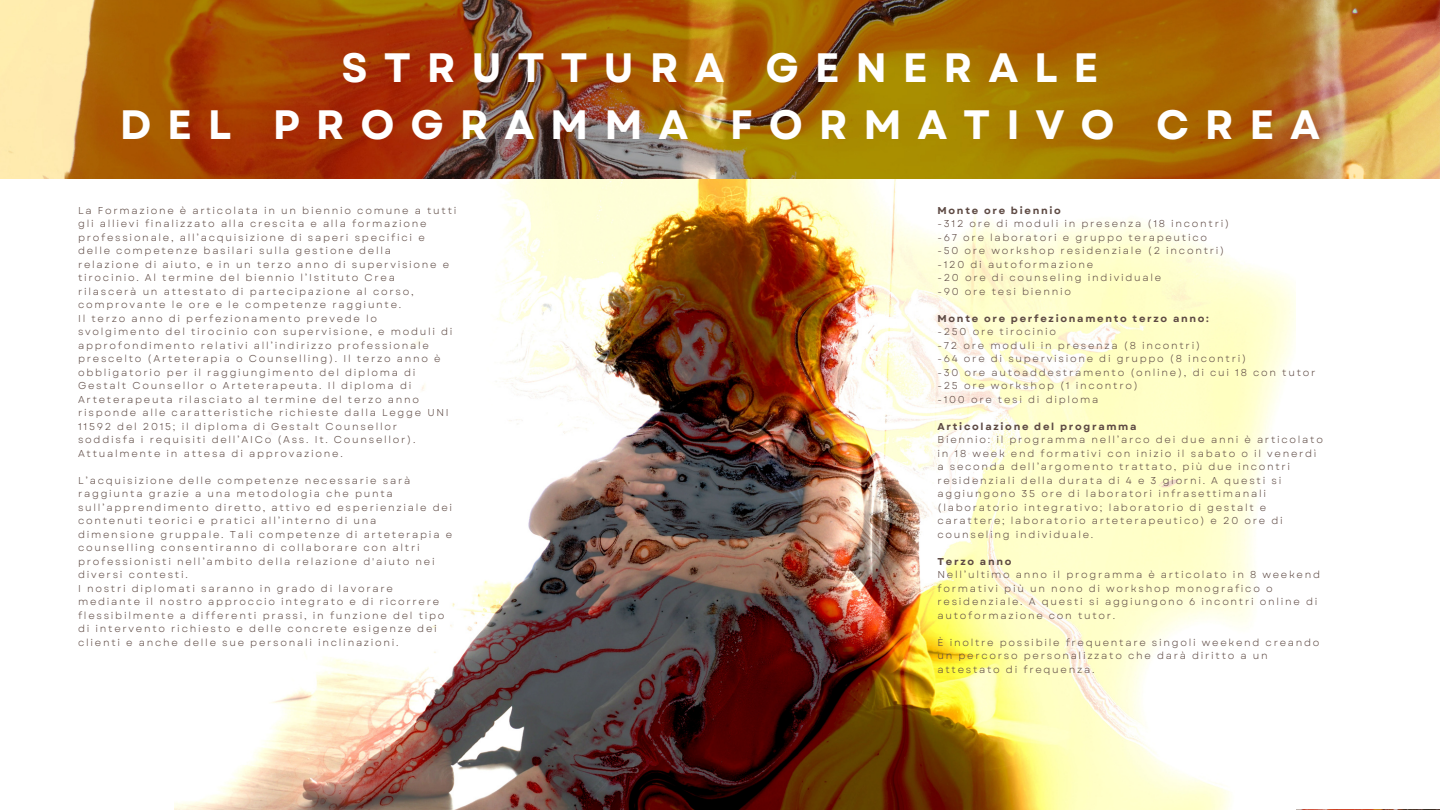
<style>
.page{position:relative;width:1440px;height:810px;background:#fff}
.page>*{position:absolute;margin:0;border:0;box-sizing:border-box;transform-origin:0 0}
.t1{font:700 41px/57px "Garet";letter-spacing:.385em;color:#fff;text-align:center}
.t2{font:10px/13.5px "Garet";letter-spacing:.17em;color:#5d4943}
.t3{font:700 10px "Garet";letter-spacing:.17em;color:#5d4943}
</style>
<div class="page">
<img style="left:0;top:0;width:1440px;height:810px">
<div style="left:0;top:180px;width:501px;height:630px;background:#fff"></div>
<div style="left:908px;top:180px;width:532px;height:629px;background:#fff"></div>
<img style="left:175px;top:180px;width:1120px;height:630px">
<p class="t1" style="left:120px;top:39px;width:1202px">STRUTTURA GENERALE<br>DEL PROGRAMMA FORMATIVO CREA</p>
<h1 class="t2" style="left:78px;top:203px;width:380px">La Formazione è articolata in un biennio comune a tutti gli allievi finalizzato alla crescita e alla formazione professionale, all’acquisizione di saperi specifici e delle competenze basilari sulla gestione della<br>relazione di aiuto, e in un terzo anno di supervisione e tirocinio. Al termine del biennio l’Istituto Crea<br>rilascerà un attestato di partecipazione al corso, comprovante le ore e le competenze raggiunte.</h1>
<p class="t2" style="left:78px;top:311px;width:376px">Il terzo anno di perfezionamento prevede lo svolgimento del tirocinio con supervisione, e moduli di approfondimento relativi all’indirizzo professionale prescelto (Arteterapia o Counselling). Il terzo anno è obbligatorio per il raggiungimento del diploma di Gestalt Counsellor o Arteterapeuta. Il diploma di Arteterapeuta rilasciato al termine del terzo anno risponde alle caratteristiche richieste dalla Legge UNI 11592 del 2015; il diploma di Gestalt Counsellor soddisfa i requisiti dell’AICo (Ass. It. Counsellor).<br>Attualmente in attesa di approvazione.</p>
<p class="t2" style="left:78px;top:473px;width:376px">L’acquisizione delle competenze necessarie sarà raggiunta grazie a una metodologia che punta sull’apprendimento diretto, attivo ed esperienziale dei contenuti teorici e pratici all’interno di una dimensione gruppale. Tali competenze di arteterapia e counselling consentiranno di collaborare con altri professionisti nell’ambito della relazione d'aiuto nei diversi contesti.</p>
<p class="t2" style="left:78px;top:581px;width:368px">I nostri diplomati saranno in grado di lavorare mediante il nostro approccio integrato e di ricorrere flessibilmente a differenti prassi, in funzione del tipo di intervento richiesto e delle concrete esigenze dei clienti e anche delle sue personali inclinazioni.</p>
<p class="t3" style="left:938px;top:203px;width:125px">Monte ore biennio</p>
<p class="t2" style="left:938px;top:217px;width:293px">-312 ore di moduli in presenza (18 incontri)</p>
<p class="t2" style="left:938px;top:230px;width:271px">-67 ore laboratori e gruppo terapeutico</p>
<p class="t2" style="left:938px;top:244px;width:288px">-50 ore workshop residenziale (2 incontri)</p>
<p class="t2" style="left:938px;top:257px;width:157px">-120 di autoformazione</p>
<p class="t2" style="left:938px;top:271px;width:225px">-20 ore di counseling individuale</p>
<p class="t2" style="left:938px;top:284px;width:135px">-90 ore tesi biennio</p>
<p class="t3" style="left:938px;top:311px;width:273px">Monte ore perfezionamento terzo anno:</p>
<p class="t2" style="left:938px;top:325px;width:120px">-250 ore tirocinio</p>
<p class="t2" style="left:938px;top:338px;width:264px">-72 ore moduli in presenza (8 incontri)</p>
<p class="t2" style="left:938px;top:352px;width:310px">-64 ore di supervisione di gruppo (8 incontri)</p>
<p class="t2" style="left:938px;top:365px;width:379px">-30 ore autoaddestramento (online), di cui 18 con tutor</p>
<p class="t2" style="left:938px;top:379px;width:202px">-25 ore workshop (1 incontro)</p>
<p class="t2" style="left:938px;top:392px;width:162px">-100 ore tesi di diploma</p>
<p class="t3" style="left:938px;top:419px;width:200px">Articolazione del programma</p>
<p class="t2" style="left:938px;top:433px;width:387px">Biennio: il programma nell’arco dei due anni è articolato in 18 week end formativi con inizio il sabato o il venerdì a seconda dell’argomento trattato, più due incontri residenziali della durata di 4 e 3 giorni. A questi si aggiungono 35 ore di laboratori infrasettimanali (laboratorio integrativo; laboratorio di gestalt e carattere; laboratorio arteterapeutico) e 20 ore di counseling individuale.</p>
<p class="t3" style="left:938px;top:554px;width:75px">Terzo anno</p>
<p class="t2" style="left:938px;top:568px;width:384px">Nell’ultimo anno il programma è articolato in 8 weekend formativi più un nono di workshop monografico o residenziale. A questi si aggiungono 6 incontri online di autoformazione con tutor.</p>
<p class="t2" style="left:938px;top:635px;width:384px">È inoltre possibile frequentare singoli weekend creando un percorso personalizzato che darà diritto a un attestato di frequenza.</p>
</div>
